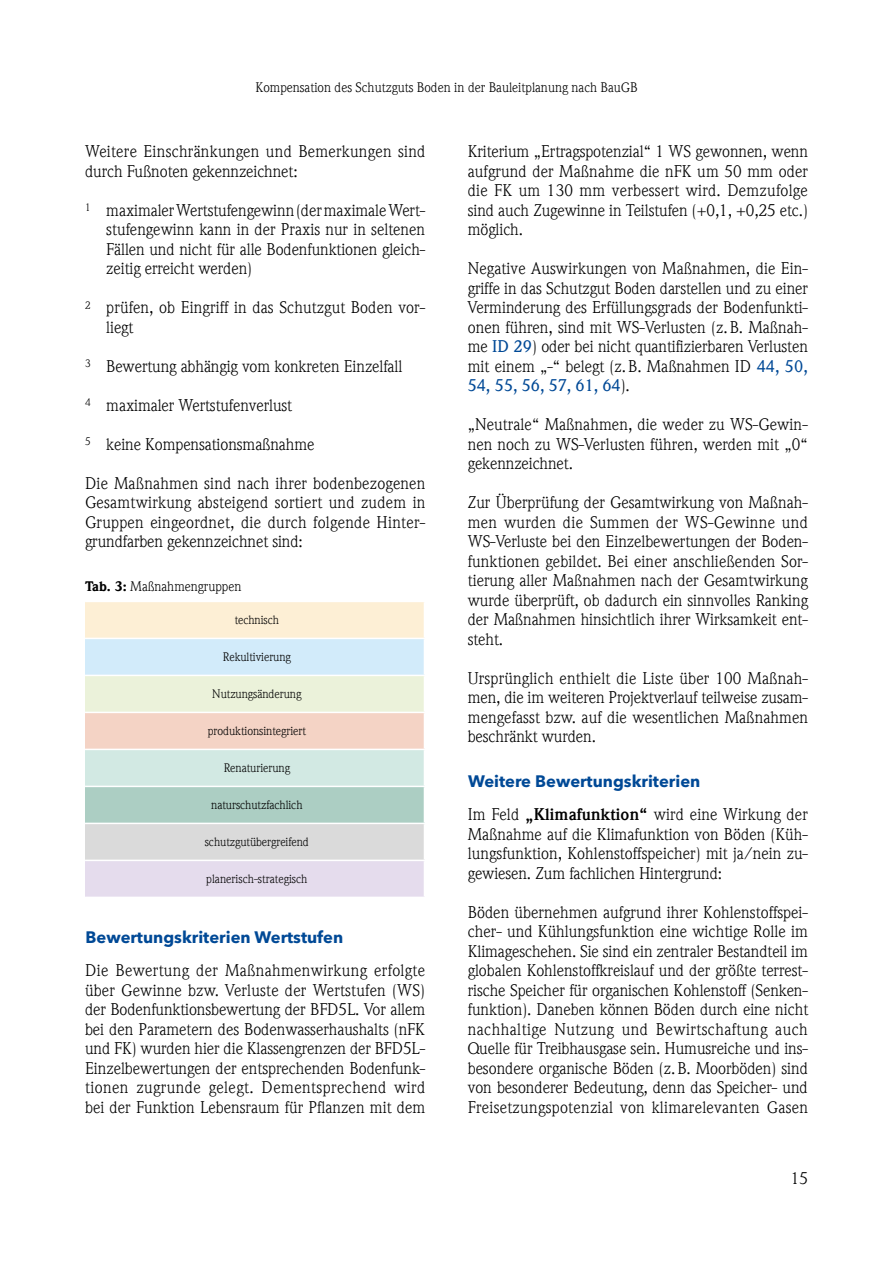
<style>
.page{position:relative;width:893px;height:1263px;background:#fff}
.page>*{position:absolute;margin:0;border:0;box-sizing:border-box;transform-origin:0 0}
.Fließtext{font:16.5px/19.5px "ITC Weidemann Com";color:#000;text-align:justify}
.Auzählung_Nr{font:16.5px/19.5px "ITC Weidemann Com";letter-spacing:-.005em;color:#000;text-align:justify}
.Überschrift_4{font:700 16.5px "Avenir Next LT Pro";color:#004996}
.Abbildung{font:13.5px "ITC Weidemann Com";color:#000}
.Tabelle_Fließtext_ze{font:12px "ITC Weidemann Com";letter-spacing:-.005em;color:#000}
.s1{font-weight:900}
.s2{font-weight:500;color:#004996}
.s3{font-weight:700}
</style>
<div class="page">
<div style="left:85px;top:601px;width:339px;height:37px;background:#fdefd5"></div>
<div style="left:85px;top:638px;width:339px;height:37px;background:#d2ebfa"></div>
<div style="left:85px;top:675px;width:339px;height:37px;background:#ebf2da"></div>
<div style="left:85px;top:712px;width:339px;height:37px;background:#f4d3c5"></div>
<div style="left:85px;top:749px;width:339px;height:37px;background:#d2e9e3"></div>
<div style="left:85px;top:786px;width:339px;height:37px;background:#accec3"></div>
<div style="left:85px;top:823px;width:339px;height:37px;background:#dadada"></div>
<div style="left:85px;top:860px;width:339px;height:37px;background:#e5dced"></div>
<hr style="left:85px;top:601px;width:340px;height:1px;background:#fff">
<hr style="left:85px;top:638px;width:340px;height:1px;background:#fff">
<hr style="left:85px;top:675px;width:340px;height:1px;background:#fff">
<hr style="left:85px;top:712px;width:340px;height:1px;background:#fff">
<hr style="left:85px;top:749px;width:340px;height:1px;background:#fff">
<hr style="left:85px;top:786px;width:340px;height:1px;background:#fff">
<hr style="left:85px;top:823px;width:340px;height:1px;background:#fff">
<hr style="left:85px;top:860px;width:340px;height:1px;background:#fff">
<p class="Abbildung" style="left:255px;top:79px;width:384px">Kompensation des Schutzguts Boden in der Bauleitplanung nach BauGB</p>
<p class="Fließtext" style="left:85px;top:142px;width:342px">Weitere Einschränkungen und Bemerkungen sind durch Fußnoten gekennzeichnet:</p>
<p class="Auzählung_Nr" style="left:106px;top:200px;width:320px;text-indent:-21px"><sup>1</sup> maximaler Wertstufengewinn (der maximale Wert&shy;stufengewinn kann in der Praxis nur in seltenen Fällen und nicht für alle Bodenfunktionen gleich&shy;zeitig erreicht werden)</p>
<p class="Auzählung_Nr" style="left:106px;top:298px;width:320px;text-indent:-21px"><sup>2</sup> prüfen, ob Eingriff in das Schutzgut Boden vor&shy;liegt</p>
<p class="Auzählung_Nr" style="left:85px;top:356px;width:319px"><sup>3</sup> Bewertung abhängig vom konkreten Einzelfall</p>
<p class="Auzählung_Nr" style="left:85px;top:395px;width:209px"><sup>4</sup> maximaler Wertstufenverlust</p>
<p class="Auzählung_Nr" style="left:85px;top:434px;width:231px"><sup>5</sup> keine Kompensationsmaßnahme</p>
<p class="Fließtext" style="left:85px;top:473px;width:342px">Die Maßnahmen sind nach ihrer bodenbezogenen Gesamtwirkung absteigend sortiert und zudem in Gruppen eingeordnet, die durch folgende Hinter&shy;grundfarben gekennzeichnet sind:</p>
<p class="Abbildung" style="left:85px;top:578px;width:158px"><span class="s1">Tab. 3:</span> Maßnahmengruppen</p>
<p class="Tabelle_Fließtext_ze" style="left:235px;top:613px;width:46px">technisch</p>
<p class="Tabelle_Fließtext_ze" style="left:223px;top:650px;width:70px">Rekultivierung</p>
<p class="Tabelle_Fließtext_ze" style="left:212px;top:687px;width:91px">Nutzungsänderung</p>
<p class="Tabelle_Fließtext_ze" style="left:208px;top:724px;width:100px">produktionsintegriert</p>
<p class="Tabelle_Fließtext_ze" style="left:224px;top:761px;width:68px">Renaturierung</p>
<p class="Tabelle_Fließtext_ze" style="left:211px;top:798px;width:93px">naturschutzfachlich</p>
<p class="Tabelle_Fließtext_ze" style="left:205px;top:835px;width:106px">schutzgutübergreifend</p>
<p class="Tabelle_Fließtext_ze" style="left:206px;top:872px;width:103px">planerisch-strategisch</p>
<p class="Überschrift_4" style="left:86px;top:927px;width:259px">Bewertungskriterien Wertstufen</p>
<p class="Fließtext" style="left:85px;top:961px;width:342px">Die Bewertung der Maßnahmenwirkung erfolgte über Gewinne bzw. Verluste der Wertstufen (WS) der Bodenfunktionsbewertung der BFD5L. Vor allem bei den Parametern des Bodenwasserhaushalts (nFK und FK) wurden hier die Klassengrenzen der BFD5L-Einzelbewertungen der entsprechenden Bodenfunk&shy;tionen zugrunde gelegt. Dementsprechend wird bei der Funktion Lebensraum für Pflanzen mit dem</p>
<p class="Fließtext" style="left:468px;top:142px;width:342px">Kriterium „Ertragspotenzial“ 1 WS gewonnen, wenn aufgrund der Maßnahme die nFK um 50 mm oder die FK um 130 mm verbessert wird. Demzufolge sind auch Zugewinne in Teilstufen (+0,1, +0,25 etc.) möglich.</p>
<p class="Fließtext" style="left:468px;top:259px;width:342px">Negative Auswirkungen von Maßnahmen, die Ein&shy;griffe in das Schutzgut Boden darstellen und zu einer Verminderung des Erfüllungsgrads der Bodenfunkti&shy;onen führen, sind mit WS-Verlusten (z.B. Maßnah&shy;me <span class="s2">ID 29</span>) oder bei nicht quantifizierbaren Verlusten mit einem „-“ belegt (z.B. Maßnahmen ID <span class="s2">44, 50, 54, 55, 56, 57, 61, 64</span>).</p>
<p class="Fließtext" style="left:468px;top:415px;width:342px">„Neutrale“ Maßnahmen, die weder zu WS-Gewin&shy;nen noch zu WS-Verlusten führen, werden mit „0“ gekennzeichnet.</p>
<p class="Fließtext" style="left:468px;top:493px;width:342px">Zur Überprüfung der Gesamtwirkung von Maßnah&shy;men wurden die Summen der WS-Gewinne und WS-Verluste bei den Einzelbewertungen der Boden&shy;funktionen gebildet. Bei einer anschließenden Sor&shy;tierung aller Maßnahmen nach der Gesamtwirkung wurde überprüft, ob dadurch ein sinnvolles Ranking der Maßnahmen hinsichtlich ihrer Wirksamkeit ent&shy;steht.</p>
<p class="Fließtext" style="left:468px;top:668px;width:342px">Ursprünglich enthielt die Liste über 100 Maßnah&shy;men, die im weiteren Projektverlauf teilweise zusam&shy;mengefasst bzw. auf die wesentlichen Maßnahmen beschränkt wurden.</p>
<p class="Überschrift_4" style="left:468px;top:771px;width:234px">Weitere Bewertungskriterien</p>
<p class="Fließtext" style="left:468px;top:805px;width:342px">Im Feld <span class="s3">„Klimafunktion“</span> wird eine Wirkung der Maßnahme auf die Klimafunktion von Böden (Küh&shy;lungsfunktion, Kohlenstoffspeicher) mit ja/nein zu&shy;gewiesen. Zum fachlichen Hintergrund:</p>
<p class="Fließtext" style="left:468px;top:902px;width:342px">Böden übernehmen aufgrund ihrer Kohlenstoffspei&shy;cher- und Kühlungsfunktion eine wichtige Rolle im Klimageschehen. Sie sind ein zentraler Bestandteil im globalen Kohlenstoffkreislauf und der größte terrest&shy;rische Speicher für organischen Kohlenstoff (Senken&shy;funktion). Daneben können Böden durch eine nicht nachhaltige Nutzung und Bewirtschaftung auch Quelle für Treibhausgase sein. Humusreiche und ins&shy;besondere organische Böden (z.B. Moorböden) sind von besonderer Bedeutung, denn das Speicher- und Freisetzungspotenzial von klimarelevanten Gasen</p>
<p class="Fließtext" style="left:791px;top:1169px;width:19px">15</p>
</div>
